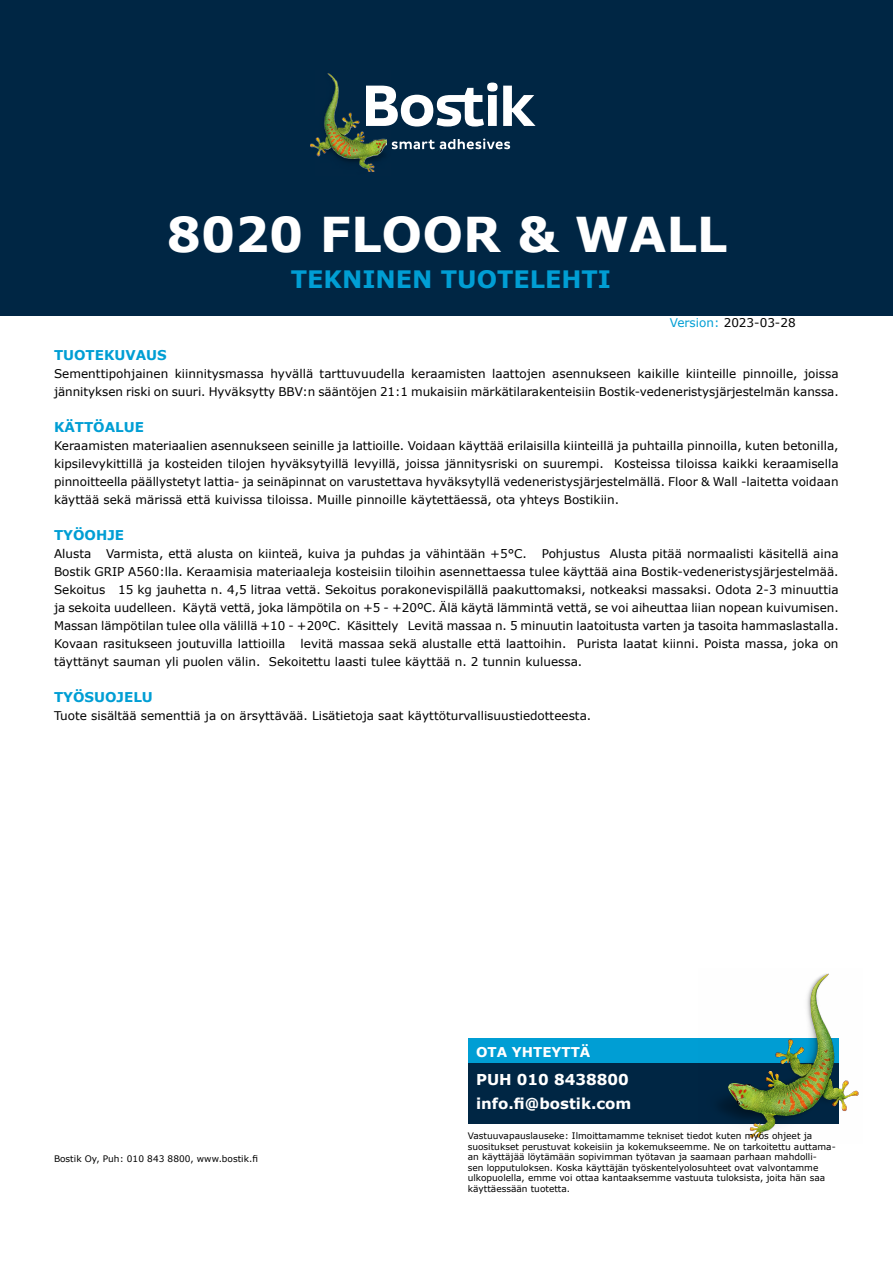
<style>
.page{position:relative;width:893px;height:1263px;background:#fff}
.page>*{position:absolute;margin:0;border:0;box-sizing:border-box;transform-origin:0 0}
.t1{font:700 48px "Verdana";color:#fff}
.t2{font:700 24px "Verdana";color:#009ed4}
.t3{font:700 15px/24px "Verdana";color:#fff}
.t4{font:700 13.5px "Verdana";color:#009ed4}
.t5{font:700 13.5px "Verdana";color:#fff}
.t6{font:12px/18px "Verdana";color:#000}
.t7{font:9px/10.5px "Verdana";color:#000}
.s1{color:#009ed4}
</style>
<div class="page">
<div style="left:0;top:0;width:893px;height:316px;background:#002644"></div>
<img style="left:311px;top:73px;width:75px;height:98px">
<svg style="left:392px;top:139px;width:118px;height:10px"></svg>
<svg style="left:366px;top:83px;width:170px;height:44px"></svg>
<div style="left:469px;top:1038px;width:370px;height:26px;background:#009ed4"></div>
<div style="left:469px;top:1063px;width:370px;height:61px;background:#002644"></div>
<img style="left:719px;top:973px;width:140px;height:165px">
<h1 class="t1" style="left:167px;top:201px;width:562px">8020 FLOOR &amp; WALL</h1>
<h2 class="t2" style="left:291px;top:262px;width:322px">TEKNINEN TUOTELEHTI</h2>
<p class="t6" style="left:670px;top:313px;width:127px"><span class="s1">Version:</span> 2023-03-28</p>
<p class="t4" style="left:54px;top:346px;width:114px">TUOTEKUVAUS</p>
<p class="t6" style="left:54px;top:365px;width:786px">Sementtipohjainen kiinnitysmassa hyvällä tarttuvuudella keraamisten laattojen asennukseen kaikille kiinteille pinnoille, joissa jännityksen riski on suuri. Hyväksytty BBV:n sääntöjen 21:1 mukaisiin märkätilarakenteisiin Bostik-vedeneristysjärjestelmän kanssa.</p>
<p class="t4" style="left:54px;top:418px;width:92px">KÄTTÖALUE</p>
<p class="t6" style="left:54px;top:437px;width:786px;text-align:justify">Keraamisten materiaalien asennukseen seinille ja lattioille. Voidaan käyttää erilaisilla kiinteillä ja puhtailla pinnoilla, kuten betonilla, kipsilevykittillä ja kosteiden tilojen hyväksytyillä levyillä, joissa jännitysriski on suurempi. Kosteissa tiloissa kaikki keraamisella pinnoitteella päällystetyt lattia- ja seinäpinnat on varustettava hyväksytyllä vedeneristysjärjestelmällä. Floor &amp; Wall -laitetta voidaan käyttää sekä märissä että kuivissa tiloissa. Muille pinnoille käytettäessä, ota yhteys Bostikiin.</p>
<p class="t4" style="left:54px;top:526px;width:72px">TYÖOHJE</p>
<p class="t6" style="left:54px;top:545px;width:786px;text-align:justify">Alusta Varmista, että alusta on kiinteä, kuiva ja puhdas ja vähintään +5°C. Pohjustus Alusta pitää normaalisti käsitellä aina Bostik GRIP A560:lla. Keraamisia materiaaleja kosteisiin tiloihin asennettaessa tulee käyttää aina Bostik-vedeneristysjärjestelmää.<br>Sekoitus 15 kg jauhetta n. 4,5 litraa vettä. Sekoitus porakonevispilällä paakuttomaksi, notkeaksi massaksi. Odota 2-3 minuuttia ja sekoita uudelleen. Käytä vettä, joka lämpötila on +5 - +20ºC. Älä käytä lämmintä vettä, se voi aiheuttaa liian nopean kuivumisen.<br>Massan lämpötilan tulee olla välillä +10 - +20ºC. Käsittely Levitä massaa n. 5 minuutin laatoitusta varten ja tasoita hammaslastalla.<br>Kovaan rasitukseen joutuvilla lattioilla</p>
<p class="t6" style="left:54px;top:635px;width:786px;text-indent:247px">levitä massaa sekä alustalle että laattoihin. Purista laatat kiinni. Poista massa, joka on täyttänyt sauman yli puolen välin. Sekoitettu laasti tulee käyttää n. 2 tunnin kuluessa.</p>
<p class="t4" style="left:54px;top:688px;width:100px">TYÖSUOJELU</p>
<p class="t6" style="left:54px;top:707px;width:539px">Tuote sisältää sementtiä ja on ärsyttävää. Lisätietoja saat käyttöturvallisuustiedotteesta.</p>
<p class="t7" style="left:54px;top:1153px;width:205px">Bostik Oy, Puh: 010 843 8800, www.bostik.fi</p>
<p class="t5" style="left:476px;top:1042px;width:116px">OTA YHTEYTTÄ</p>
<p class="t3" style="left:476px;top:1067px;width:157px">PUH 010 8438800 info.fi@bostik.com</p>
<p class="t7" style="left:468px;top:1130px;width:370px">Vastuuvapauslauseke: Ilmoittamamme tekniset tiedot kuten myös ohjeet ja suositukset perustuvat kokeisiin ja kokemukseemme. Ne on tarkoitettu auttama&shy;an käyttäjää löytämään sopivimman työtavan ja saamaan parhaan mahdolli-<br>sen lopputuloksen. Koska käyttäjän työskentelyolosuhteet ovat valvontamme ulkopuolella, emme voi ottaa kantaaksemme vastuuta tuloksista, joita hän saa käyttäessään tuotetta.</p>
</div>
